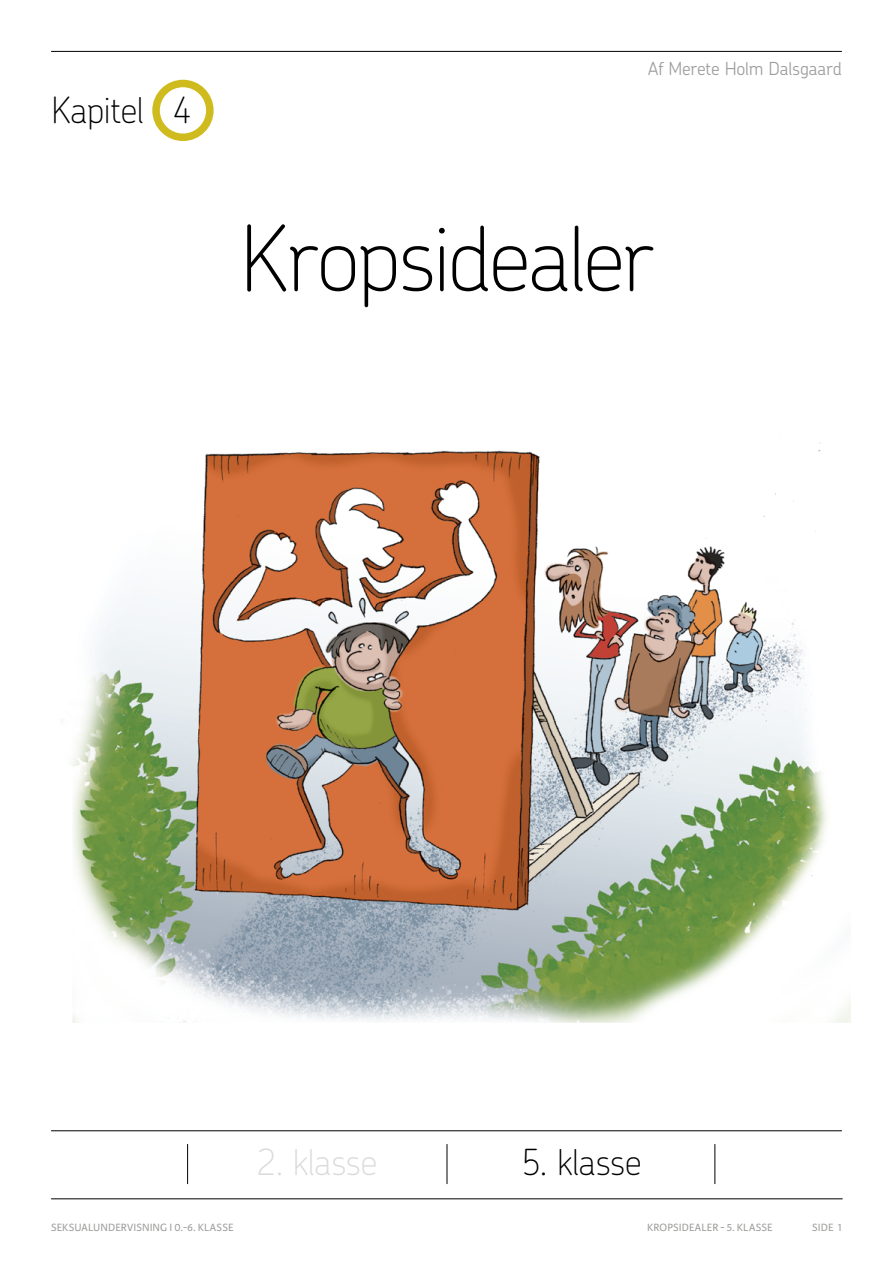
<style>
.page{position:relative;width:893px;height:1263px;background:#fff}
.page>*{position:absolute;margin:0;border:0;box-sizing:border-box;transform-origin:0 0}
.t1{font:100 90px "Chevin Pro";letter-spacing:-.035em;color:#000}
.t2{font:100 36px "Chevin Pro";letter-spacing:-.01em;color:#000}
.t3{font:100 36px "Chevin Pro";letter-spacing:-.01em;color:#dadada}
.t4{font:300 18px "Chevin Pro";letter-spacing:-.01em;color:#9d9d9c}
.t5{font:11.25px "Karmina Sans";letter-spacing:.01em;color:#9d9d9c}
</style>
<div class="page">
<hr style="left:51px;top:1198px;width:791px;height:1px;background:#000">
<hr style="left:51px;top:51px;width:791px;height:1px;background:#000">
<hr style="left:51px;top:1130px;width:791px;height:1px;background:#000">
<div style="left:152px;top:80px;width:62px;height:61px;border:8px solid #cfbb1e;border-radius:50%"></div>
<hr style="left:447px;top:1144px;width:1px;height:40px;background:#000">
<img style="left:72px;top:442px;width:778px;height:581px">
<hr style="left:187px;top:1144px;width:1px;height:40px;background:#000">
<hr style="left:714px;top:1144px;width:1px;height:40px;background:#000">
<h2 class="t2" style="left:51px;top:85px;width:143px">Kapitel 4</h2>
<h3 class="t4" style="left:648px;top:56px;width:195px">Af Merete Holm Dalsgaard</h3>
<h1 class="t1" style="left:239px;top:197px;width:416px">Kropsidealer</h1>
<h2 class="t3" style="left:256px;top:1137px;width:123px">2. klasse</h2>
<h2 class="t2" style="left:521px;top:1137px;width:122px">5. klasse</h2>
<p class="t5" style="left:51px;top:1221px;width:184px">SEKSUALUNDERVISNING I 0.-6. KLASSE</p>
<p class="t5" style="left:647px;top:1221px;width:33px">KROPSIDEALER</p>
<p class="t5" style="left:721px;top:1221px;width:24px">- 5. KLASSE</p>
<p class="t5" style="left:812px;top:1221px;width:31px">SIDE 1</p>
</div>
